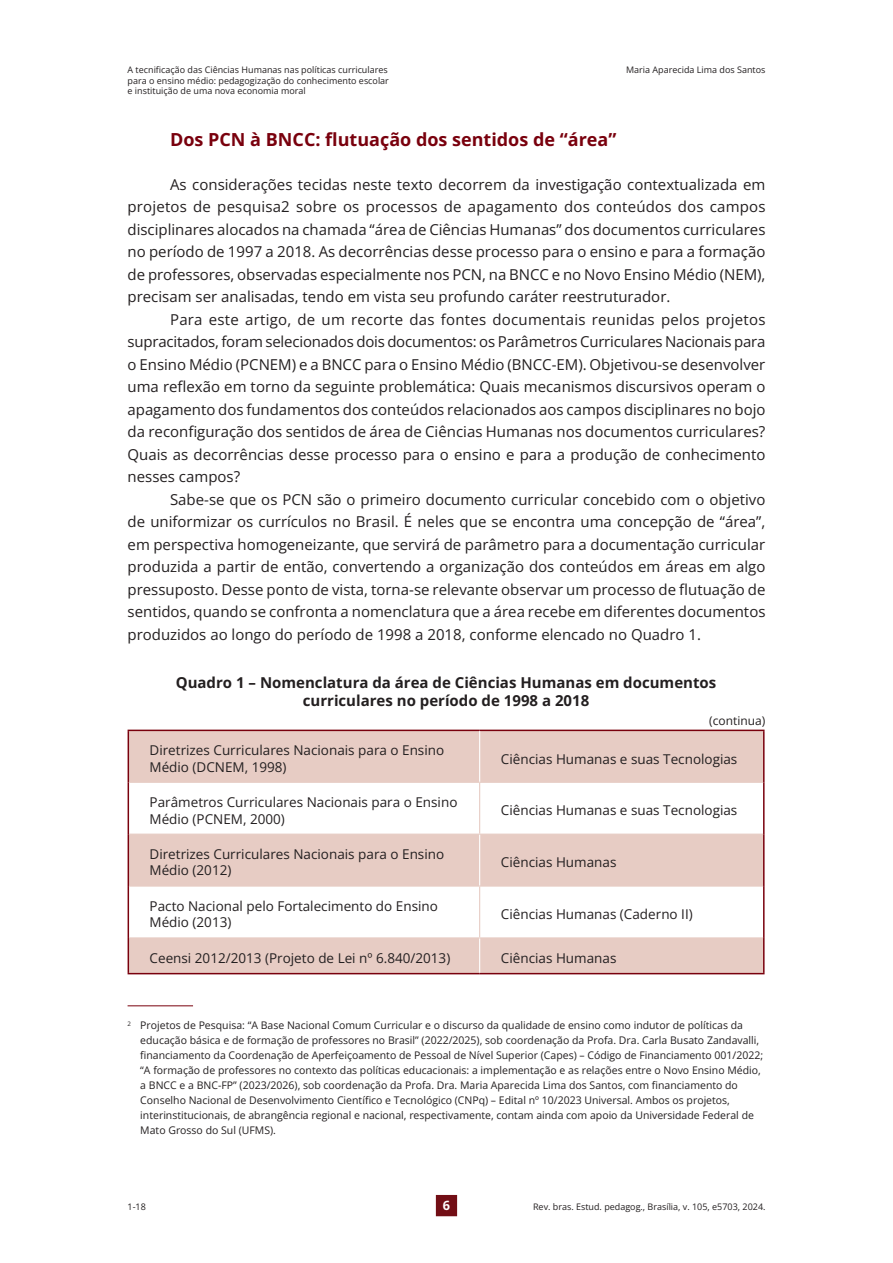
<style>
.page{position:relative;width:893px;height:1263px;background:#fff}
.page>*{position:absolute;margin:0;border:0;box-sizing:border-box;transform-origin:0 0}
._01_-_Subtítulo_1{font:700 18px "Open Sans";color:#79000d}
._01_-_Corpo_do_texto{font:15px/22.5px "Open Sans";color:#231f20;text-align:justify}
._01_-_Titulo_Tabelas__quadros__graficos_e{font:700 15px/18px "Open Sans";color:#231f20;text-align:center}
._01_-_Texto_Tabela{font:13.5px/16.2px "Open Sans";color:#231f20}
.t1{font:700 12.75px "Open Sans";color:#fff}
._01_-_Texto_Tabela-2{font:12px "Open Sans";color:#231f20}
._02_-_Nota_de_rodapé{font:10.5px/15px "Open Sans";color:#231f20}
.t2{font:9px/10.5px "Open Sans";color:#231f20}
</style>
<div class="page">
<div style="left:436px;top:1195px;width:21px;height:21px;background:#720e15"></div>
<svg style="left:129px;top:731px;width:634px;height:242px;fill:#e7ccc4"></svg>
<hr style="left:128px;top:730px;width:352px;height:1px;background:#79000d">
<hr style="left:128px;top:731px;width:1px;height:51px;background:#79000d">
<hr style="left:480px;top:730px;width:285px;height:1px;background:#79000d">
<hr style="left:763px;top:731px;width:2px;height:51px;background:#79000d">
<hr style="left:128px;top:782px;width:1px;height:52px;background:#79000d">
<hr style="left:763px;top:782px;width:2px;height:52px;background:#79000d">
<hr style="left:128px;top:834px;width:1px;height:52px;background:#79000d">
<hr style="left:763px;top:834px;width:2px;height:52px;background:#79000d">
<hr style="left:128px;top:886px;width:1px;height:52px;background:#79000d">
<hr style="left:763px;top:886px;width:2px;height:52px;background:#79000d">
<hr style="left:128px;top:938px;width:1px;height:35px;background:#79000d">
<hr style="left:763px;top:938px;width:2px;height:35px;background:#79000d">
<hr style="left:129px;top:782px;width:351px;height:1px;background:#e7ccc4">
<hr style="left:480px;top:782px;width:283px;height:1px;background:#e7ccc4">
<hr style="left:479px;top:783px;width:1px;height:50px;background:#e7ccc4">
<hr style="left:129px;top:833px;width:351px;height:2px;background:#e7ccc4">
<hr style="left:480px;top:833px;width:283px;height:2px;background:#e7ccc4">
<hr style="left:129px;top:885px;width:351px;height:2px;background:#e7ccc4">
<hr style="left:480px;top:885px;width:283px;height:2px;background:#e7ccc4">
<hr style="left:479px;top:887px;width:1px;height:50px;background:#e7ccc4">
<hr style="left:129px;top:937px;width:351px;height:1px;background:#e7ccc4">
<hr style="left:480px;top:937px;width:283px;height:1px;background:#e7ccc4">
<hr style="left:479px;top:731px;width:1px;height:51px;background:#fff">
<hr style="left:479px;top:835px;width:1px;height:50px;background:#fff">
<hr style="left:479px;top:938px;width:1px;height:35px;background:#fff">
<hr style="left:128px;top:973px;width:352px;height:1px;background:#79000d">
<hr style="left:480px;top:973px;width:285px;height:1px;background:#79000d">
<hr style="left:128px;top:1005px;width:65px;height:1px;background:#79000d">
<p class="t2" style="left:128px;top:65px;width:263px">A tecnificação das Ciências Humanas nas políticas curriculares para o ensino médio: pedagogização do conhecimento escolar e instituição de uma nova economia moral</p>
<p class="t2" style="left:626px;top:65px;width:141px">Maria Aparecida Lima dos Santos</p>
<p class="_01_-_Subtítulo_1" style="left:170px;top:127px;width:448px">Dos PCN à BNCC: flutuação dos sentidos de “área”</p>
<p class="_01_-_Corpo_do_texto" style="left:128px;top:172px;width:639px;text-indent:43px">As considerações tecidas neste texto decorrem da investigação contextualizada em projetos de pesquisa2 sobre os processos de apagamento dos conteúdos dos campos disciplinares alocados na chamada “área de Ciências Humanas” dos documentos curriculares no período de 1997 a 2018. As decorrências desse processo para o ensino e para a formação de professores, observadas especialmente nos PCN, na BNCC e no Novo Ensino Médio (NEM), precisam ser analisadas, tendo em vista seu profundo caráter reestruturador.</p>
<p class="_01_-_Corpo_do_texto" style="left:128px;top:307px;width:639px;text-indent:43px">Para este artigo, de um recorte das fontes documentais reunidas pelos projetos supracitados, foram selecionados dois documentos: os Parâmetros Curriculares Nacionais para o Ensino Médio (PCNEM) e a BNCC para o Ensino Médio (BNCC-EM). Objetivou-se desenvolver uma reflexão em torno da seguinte problemática: Quais mecanismos discursivos operam o apagamento dos fundamentos dos conteúdos relacionados aos campos disciplinares no bojo da reconfiguração dos sentidos de área de Ciências Humanas nos documentos curriculares?<br>Quais as decorrências desse processo para o ensino e para a produção de conhecimento nesses campos?</p>
<p class="_01_-_Corpo_do_texto" style="left:128px;top:487px;width:639px;text-indent:43px">Sabe-se que os PCN são o primeiro documento curricular concebido com o objetivo de uniformizar os currículos no Brasil. É neles que se encontra uma concepção de “área”, em perspectiva homogeneizante, que servirá de parâmetro para a documentação curricular produzida a partir de então, convertendo a organização dos conteúdos em áreas em algo pressuposto. Desse ponto de vista, torna-se relevante observar um processo de flutuação de sentidos, quando se confronta a nomenclatura que a área recebe em diferentes documentos produzidos ao longo do período de 1998 a 2018, conforme elencado no Quadro 1.</p>
<p class="_01_-_Titulo_Tabelas__quadros__graficos_e" style="left:176px;top:673px;width:542px">Quadro 1 – Nomenclatura da área de Ciências Humanas em documentos curriculares no período de 1998 a 2018</p>
<p class="_01_-_Texto_Tabela" style="left:150px;top:742px;width:296px">Diretrizes Curriculares Nacionais para o Ensino<br>Médio (DCNEM, 1998)</p>
<p class="_01_-_Texto_Tabela" style="left:501px;top:750px;width:238px">Ciências Humanas e suas Tecnologias</p>
<p class="_01_-_Texto_Tabela" style="left:150px;top:794px;width:309px">Parâmetros Curriculares Nacionais para o Ensino<br>Médio (PCNEM, 2000)</p>
<p class="_01_-_Texto_Tabela" style="left:501px;top:802px;width:238px">Ciências Humanas e suas Tecnologias</p>
<p class="_01_-_Texto_Tabela" style="left:150px;top:846px;width:296px">Diretrizes Curriculares Nacionais para o Ensino<br>Médio (2012)</p>
<p class="_01_-_Texto_Tabela" style="left:501px;top:854px;width:117px">Ciências Humanas</p>
<p class="_01_-_Texto_Tabela" style="left:150px;top:898px;width:290px">Pacto Nacional pelo Fortalecimento do Ensino<br>Médio (2013)</p>
<p class="_01_-_Texto_Tabela" style="left:501px;top:906px;width:193px">Ciências Humanas (Caderno II)</p>
<p class="_01_-_Texto_Tabela" style="left:150px;top:950px;width:302px">Ceensi 2012/2013 (Projeto de Lei nº 6.840/2013)</p>
<p class="_01_-_Texto_Tabela" style="left:501px;top:950px;width:117px">Ciências Humanas</p>
<p class="_01_-_Texto_Tabela-2" style="left:709px;top:712px;width:58px">(continua)</p>
<p class="_02_-_Nota_de_rodapé" style="left:140px;top:1018px;width:624px;text-indent:-13px"><sup>2</sup> Projetos de Pesquisa: “A Base Nacional Comum Curricular e o discurso da qualidade de ensino como indutor de políticas da educação básica e de formação de professores no Brasil” (2022/2025), sob coordenação da Profa. Dra. Carla Busato Zandavalli, financiamento da Coordenação de Aperfeiçoamento de Pessoal de Nível Superior (Capes) – Código de Financiamento 001/2022; “A formação de professores no contexto das políticas educacionais: a implementação e as relações entre o Novo Ensino Médio, a BNCC e a BNC-FP” (2023/2026), sob coordenação da Profa. Dra. Maria Aparecida Lima dos Santos, com financiamento do Conselho Nacional de Desenvolvimento Científico e Tecnológico (CNPq) – Edital nº 10/2023 Universal. Ambos os projetos, interinstitucionais, de abrangência regional e nacional, respectivamente, contam ainda com apoio da Universidade Federal de Mato Grosso do Sul (UFMS).</p>
<p class="t1" style="left:443px;top:1197px;width:9px">6</p>
<p class="t2" style="left:128px;top:1201px;width:20px">1-18</p>
<p class="t2" style="left:533px;top:1201px;width:234px">Rev. bras. Estud. pedagog., Brasília, v. 105, e5703, 2024.</p>
</div>
